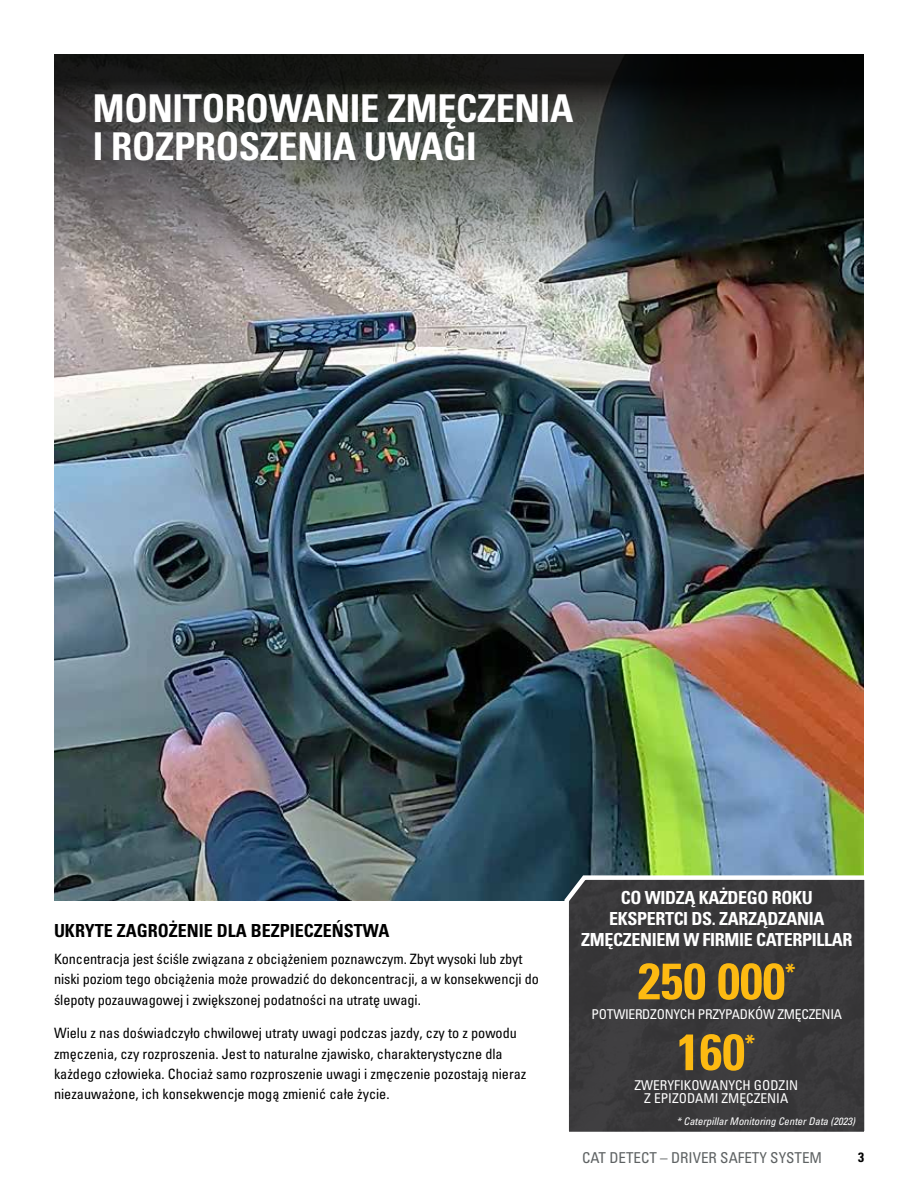
<style>
.page{position:relative;width:918px;height:1188px;background:#fff}
.page>*{position:absolute;margin:0;border:0;box-sizing:border-box;transform-origin:0 0}
.t1{font:51px "Univers LTCYR 67 Bold Cond";color:#fdba12}
.t2{font:38.25px/37.5px "Univers LTCYR 67 Bold Cond";letter-spacing:-.01em;color:#fff}
.t3{font:18px/21px "Univers LTCYR 67 Bold Cond";letter-spacing:-.02em;color:#fff;text-align:center}
.t4{font:18px "Univers LTCYR 67 Bold Cond";color:#000}
.t5{font:condensed 15px "Univers LTCYR 57";color:#5e6263}
.t6{font:condensed 14.25px/20.2px "Univers LTCYR 57";color:#000}
.t7{font:condensed 13.5px/13.2px "Univers LTCYR 57";color:#fff;text-align:center}
.t8{font:condensed 13.5px "Univers LTCYR 57";letter-spacing:-.02em;color:#fff}
.t9{font:13.5px "Univers LTCYR 67 Bold Cond";color:#000}
.t10{font:10.5px "Univers LTCYR 57 Condensed Obl";color:#fff}
</style>
<div class="page">
<img style="left:54px;top:618px;width:810px;height:282px">
<img style="left:54px;top:55px;width:810px;height:563px">
<div style="left:562px;top:871px;width:303px;height:261px;background:#3a3a3b"></div>
<h2 class="t2" style="left:93px;top:89px;width:482px">MONITOROWANIE ZMĘCZENIA<br>I ROZPROSZENIA UWAGI</h2>
<p class="t4" style="left:54px;top:920px;width:337px">UKRYTE ZAGROŻENIE DLA BEZPIECZEŃSTWA</p>
<p class="t6" style="left:54px;top:949px;width:486px">Koncentracja jest ściśle związana z obciążeniem poznawczym. Zbyt wysoki lub zbyt niski poziom tego obciążenia może prowadzić do dekoncentracji, a w konsekwencji do ślepoty pozauwagowej i zwiększonej podatności na utratę uwagi.</p>
<p class="t6" style="left:54px;top:1023px;width:474px">Wielu z nas doświadczyło chwilowej utraty uwagi podczas jazdy, czy to z powodu zmęczenia, czy rozproszenia. Jest to naturalne zjawisko, charakterystyczne dla każdego człowieka. Chociaż samo rozproszenie uwagi i zmęczenie pozostają nieraz niezauważone, ich konsekwencje mogą zmienić całe życie.</p>
<p class="t3" style="left:581px;top:887px;width:273px">CO WIDZĄ KAŻDEGO ROKU<br>EKSPERTCI DS. ZARZĄDZANIA<br>ZMĘCZENIEM W FIRMIE CATERPILLAR</p>
<h1 class="t1" style="left:638px;top:950px;width:159px">250 000<sup>*</sup></h1>
<p class="t8" style="left:592px;top:1006px;width:252px">POTWIERDZONYCH PRZYPADKÓW ZMĘCZENIA</p>
<h1 class="t1" style="left:677px;top:1021px;width:80px">160<sup>*</sup></h1>
<p class="t7" style="left:634px;top:1078px;width:165px">ZWERYFIKOWANYCH GODZIN<br>Z EPIZODAMI ZMĘCZENIA</p>
<p class="t10" style="left:677px;top:1114px;width:180px">* Caterpillar Monitoring Center Data (2023)</p>
<p class="t5" style="left:582px;top:1148px;width:241px">CAT DETECT – DRIVER SAFETY SYSTEM</p>
<p class="t9" style="left:858px;top:1149px;width:7px">3</p>
</div>
